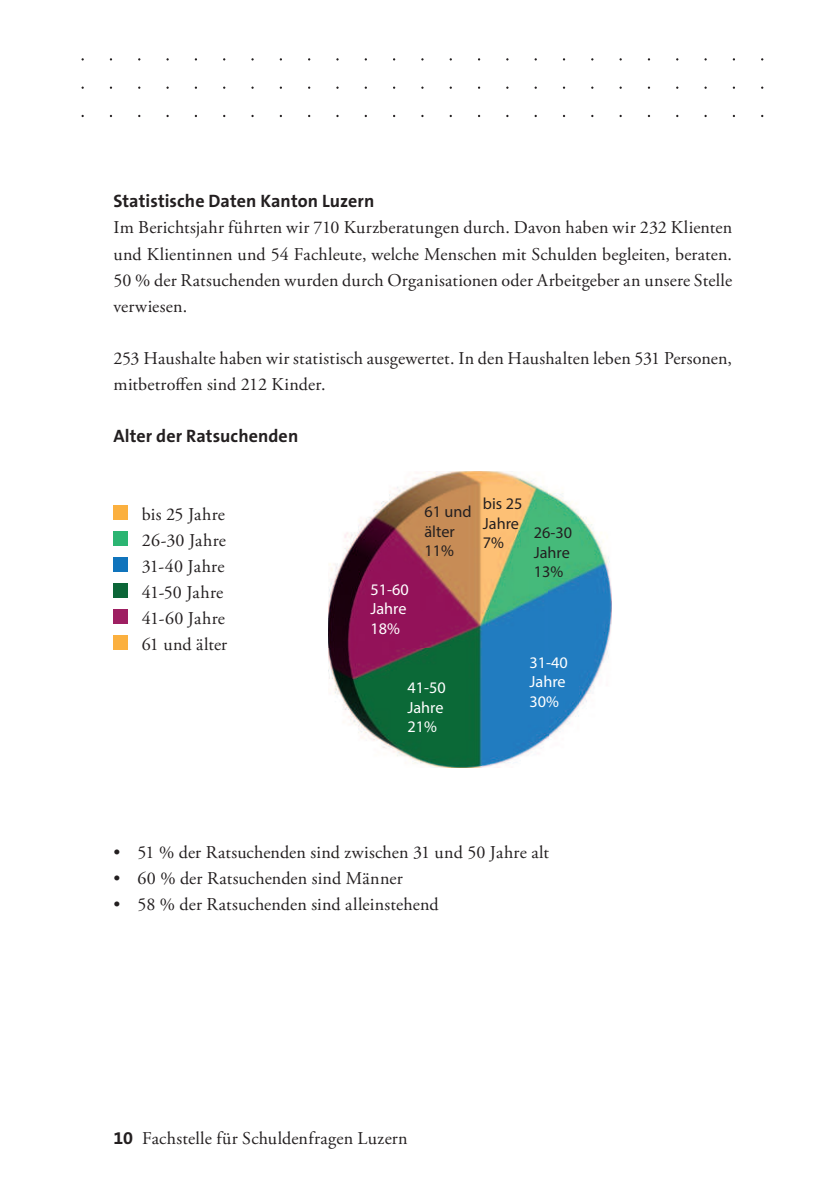
<style>
.page{position:relative;width:840px;height:1191px;background:#fff}
.page>*{position:absolute;margin:0;border:0;box-sizing:border-box;transform-origin:0 0}
.t1{font:18px/26px "Adobe Garamond Pro";letter-spacing:.005em;color:#231f20}
.t2{font:700 18px "The Sans B7";letter-spacing:.005em;color:#231f20}
.t3{font:16.2px/19.4px "Myriad Pro";color:#fff}
.t4{font:16.2px/19.4px "Myriad Pro";color:#231f20}
.s1{font-family:"The Sans B7";font-weight:700}
</style>
<div class="page">
<img style="left:328px;top:471px;width:283px;height:296px">
<div style="left:113px;top:505px;width:15px;height:14px;background:#fbb03f"></div>
<div style="left:113px;top:531px;width:15px;height:14px;background:#2bb572"></div>
<div style="left:113px;top:557px;width:15px;height:14px;background:#1074bc"></div>
<div style="left:113px;top:583px;width:15px;height:14px;background:#0c6638"></div>
<div style="left:113px;top:609px;width:15px;height:14px;background:#9e1f62"></div>
<div style="left:113px;top:635px;width:15px;height:14px;background:#fbb03f"></div>
<p class="t2" style="left:113px;top:192px;width:262px">Statistische Daten Kanton Luzern</p>
<p class="t1" style="left:113px;top:215px;width:619px;text-align:justify">Im Berichtsjahr führten wir 710 Kurzberatungen durch. Davon haben wir 232 Klienten und Klientinnen und 54 Fachleute, welche Menschen mit Schulden begleiten, beraten.<br>50 % der Ratsuchenden wurden durch Organisationen oder Arbeitgeber an unsere Stelle verwiesen.</p>
<p class="t1" style="left:113px;top:345px;width:619px">253 Haushalte haben wir statistisch ausgewertet. In den Haushalten leben 531 Personen, mitbetroffen sind 212 Kinder.</p>
<p class="t2" style="left:113px;top:426px;width:186px">Alter der Ratsuchenden</p>
<p class="t1" style="left:142px;top:501px;width:87px">bis 25 Jahre<br>26-30 Jahre<br>31-40 Jahre<br>41-50 Jahre<br>41-60 Jahre<br>61 und älter</p>
<p class="t3" style="left:370px;top:579px;width:40px">51-60<br>Jahre<br>18%</p>
<p class="t4" style="left:424px;top:502px;width:49px">61 und älter<br>11%</p>
<p class="t3" style="left:407px;top:678px;width:40px">41-50<br>Jahre<br>21%</p>
<p class="t4" style="left:482px;top:494px;width:41px">bis 25<br>Jahre<br>7%</p>
<p class="t4" style="left:533px;top:523px;width:40px">26-30<br>Jahre<br>13%</p>
<p class="t3" style="left:529px;top:652px;width:40px">31-40<br>Jahre<br>30%</p>
<p class="t1" style="left:113px;top:839px;width:437px">• 51 % der Ratsuchenden sind zwischen 31 und 50 Jahre alt</p>
<p class="t1" style="left:113px;top:865px;width:290px">• 60 % der Ratsuchenden sind Männer</p>
<p class="t1" style="left:113px;top:891px;width:326px">• 58 % der Ratsuchenden sind alleinstehend</p>
<p class="t1" style="left:113px;top:1125px;width:295px"><span class="s1">10</span> Fachstelle für Schuldenfragen Luzern</p>
</div>
